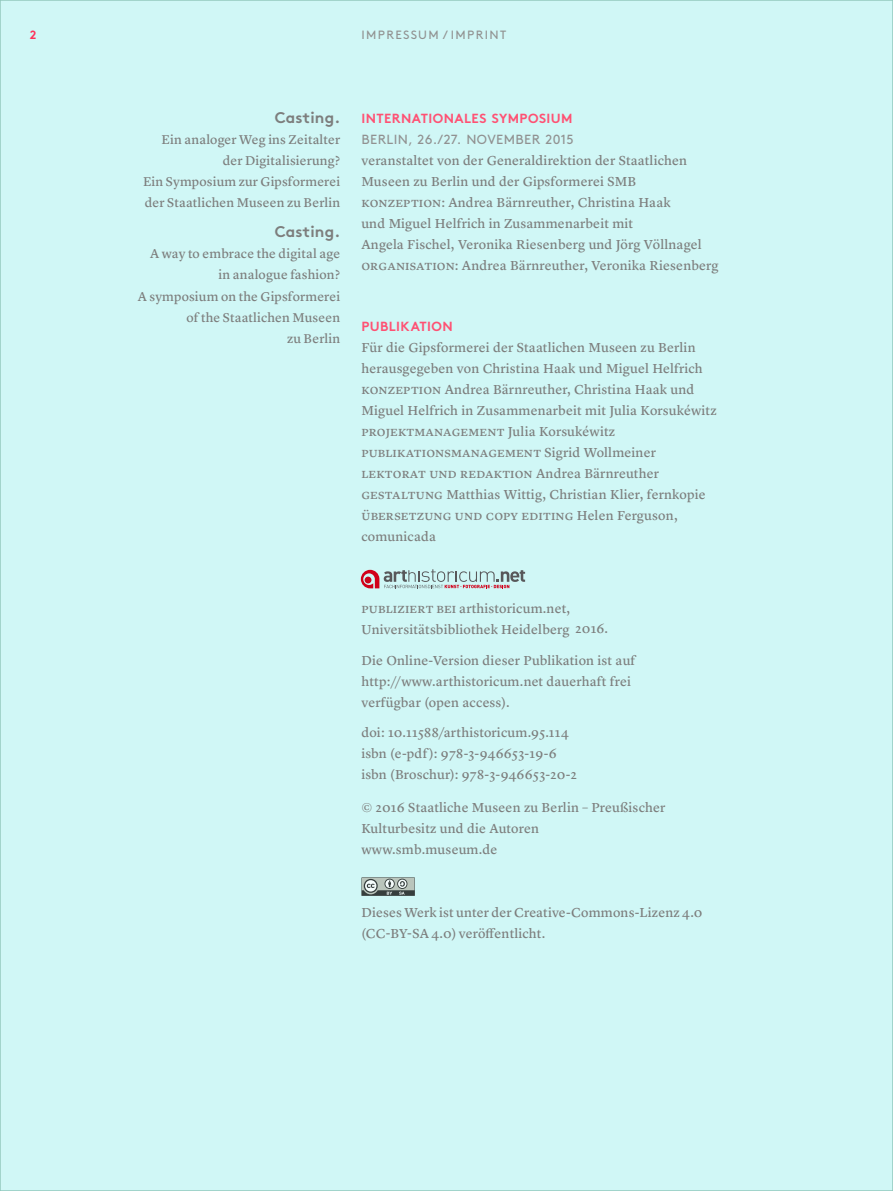
<style>
.page{position:relative;width:893px;height:1191px;background:#d0f7f6}
.page>*{position:absolute;margin:0;border:0;box-sizing:border-box;transform-origin:0 0}
.t1{font:700 15.45px "Brown Pro";letter-spacing:.01em;color:#7d7e7d}
.t2{font:13.5px/21px "Lyon Text Regular No.2";letter-spacing:.01em;color:#7d7e7d}
.t3{font:13.2px/21px "Lyon Text Regular No.2";letter-spacing:.01em;color:#7d7e7d;text-align:right}
.t4{font:700 13.2px "Brown Pro";letter-spacing:.03em;color:#ff5173}
.t5{font:13.2px "Brown Pro";letter-spacing:.03em;color:#919191}
.t6{font:12px "Brown Pro";letter-spacing:.11em;color:#919291}
.t7{font:700 12px "Brown Pro";color:#ff325a}
</style>
<div class="page">
<svg style="left:361px;top:569px;width:164px;height:19px"></svg>
<svg style="left:361px;top:877px;width:54px;height:19px"></svg>
<p class="t7" style="left:30px;top:25px;width:8px">2</p>
<p class="t6" style="left:361px;top:25px;width:146px">IMPRESSUM / IMPRINT</p>
<p class="t1" style="left:275px;top:105px;width:67px">Casting.</p>
<p class="t3" style="left:143px;top:128px;width:199px">Ein analoger Weg ins Zeitalter der Digitalisierung?<br>Ein Symposium zur Gipsformerei der Staatlichen Museen zu Berlin</p>
<p class="t1" style="left:275px;top:219px;width:67px">Casting.</p>
<p class="t3" style="left:138px;top:242px;width:204px">A way to embrace the digital age in analogue fashion?<br>A symposium on the Gipsformerei of the Staatlichen Museen<br>zu Berlin</p>
<p class="t4" style="left:361px;top:108px;width:213px">INTERNATIONALES SYMPOSIUM</p>
<p class="t5" style="left:361px;top:129px;width:214px">BERLIN, 26./27. NOVEMBER 2015</p>
<p class="t2" style="left:361px;top:149px;width:359px">veranstaltet von der Generaldirektion der Staatlichen Museen zu Berlin und der Gipsformerei SMB konzeption: Andrea Bärnreuther, Christina Haak<br>und Miguel Helfrich in Zusammenarbeit mit<br>Angela Fischel, Veronika Riesenberg und Jörg Völlnagel organisation: Andrea Bärnreuther, Veronika Riesenberg</p>
<p class="t4" style="left:361px;top:316px;width:93px">PUBLIKATION</p>
<p class="t2" style="left:361px;top:336px;width:357px">Für die Gipsformerei der Staatlichen Museen zu Berlin herausgegeben von Christina Haak und Miguel Helfrich konzeption Andrea Bärnreuther, Christina Haak und Miguel Helfrich in Zusammenarbeit mit Julia Korsukéwitz projektmanagement Julia Korsukéwitz publikationsmanagement Sigrid Wollmeiner lektorat und redaktion Andrea Bärnreuther gestaltung Matthias Wittig, Christian Klier, fernkopie übersetzung und copy editing Helen Ferguson, comunicada</p>
<p class="t2" style="left:361px;top:597px;width:248px">publiziert bei arthistoricum.net,<br>Universitätsbibliothek Heidelberg 2016.</p>
<p class="t2" style="left:361px;top:648px;width:275px">Die Online-Version dieser Publikation ist auf http://www.arthistoricum.net dauerhaft frei verfügbar (open access).</p>
<p class="t2" style="left:361px;top:721px;width:217px">doi: 10.11588/arthistoricum.95.114 isbn (e-pdf ): 978-3-946653-19-6 isbn (Broschur): 978-3-946653-20-2</p>
<p class="t2" style="left:361px;top:795px;width:305px">© 2016 Staatliche Museen zu Berlin – Preußischer<br>Kulturbesitz und die Autoren www.smb.museum.de</p>
<p class="t2" style="left:361px;top:900px;width:343px">Dieses Werk ist unter der Creative-Commons-Lizenz 4.0 (CC-BY-SA 4.0) veröffentlicht.</p>
</div>
